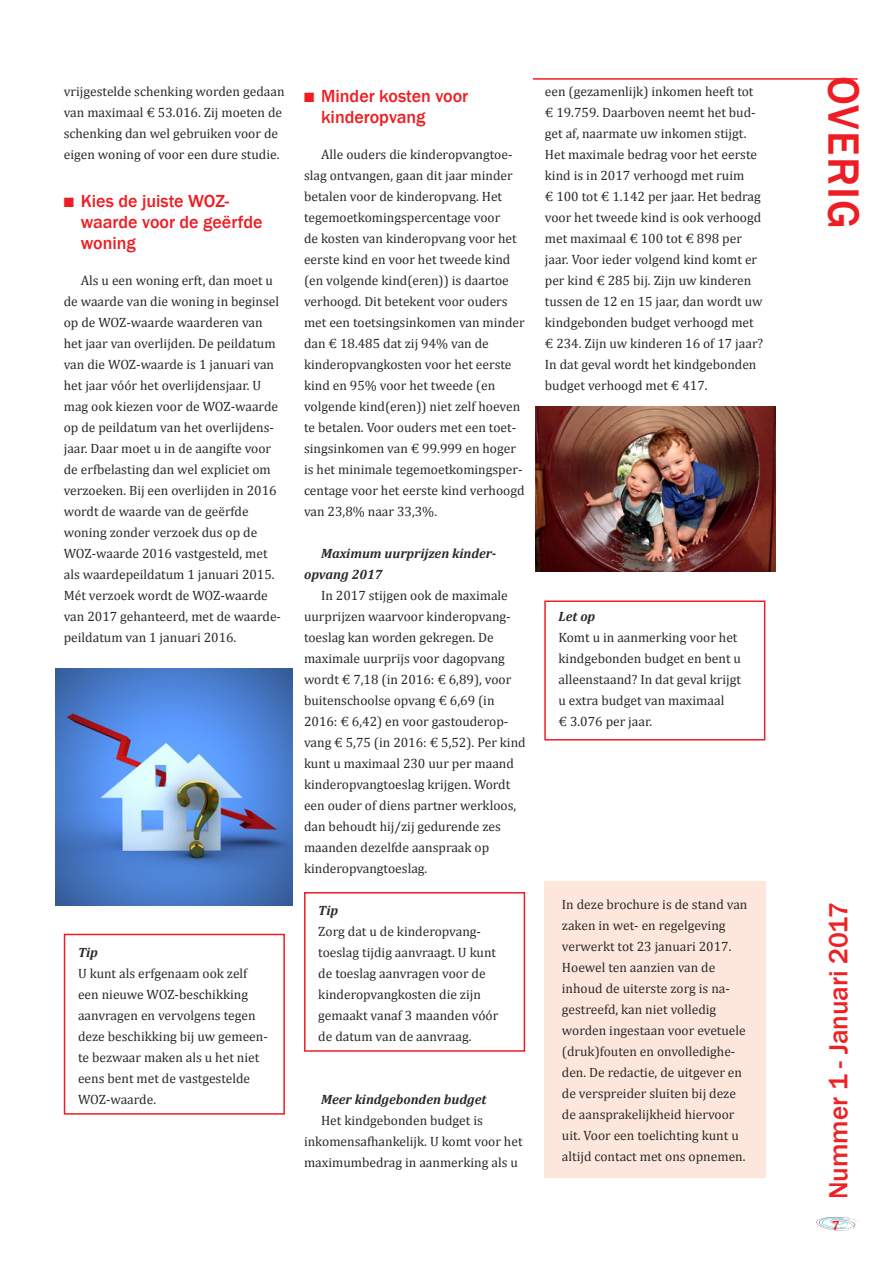
<style>
.page{position:relative;width:893px;height:1263px;background:#fff}
.page>*{position:absolute;margin:0;border:0;box-sizing:border-box;transform-origin:0 0}
.Sidebar{font:500 45px "Franklin Gothic";letter-spacing:.03em;color:#ee1d23}
.t1{font:500 27px "Franklin Gothic";color:#ee2124}
.t2{font:500 18px/21px "Franklin Gothic";color:#ee1d23}
.Standaard_tekst{font:13.5px/21px "Cambria";color:#2b292a}
.Let_op_blok{font:13.5px/21px "Cambria";color:#2b292a}
.Disclaimer{font:13.5px/21px "Cambria";color:#2c2b2b}
.Standaard_tussenkop{font:italic 700 13.5px/21px "Cambria";color:#2b292a}
.Let_op_blok_kop{font:italic 700 13.5px "Cambria";color:#2b292a}
.t3{font:500 13.5px "Franklin Gothic";color:#ee1d23}
</style>
<div class="page">
<svg style="left:816px;top:1217px;width:43px;height:13px"></svg>
<hr style="left:533px;top:78px;width:325px;height:2px;background:#ee1d23">
<div style="left:545px;top:881px;width:221px;height:297px;background:#fde7dc"></div>
<div style="left:64px;top:934px;width:221px;height:181px;border:2px solid #ee1d23"></div>
<img style="left:56px;top:669px;width:236px;height:237px">
<img style="left:535px;top:407px;width:240px;height:164px">
<div style="left:304px;top:892px;width:221px;height:160px;border:2px solid #ee1d23"></div>
<div style="left:544px;top:600px;width:221px;height:140px;border:2px solid #ee1d23"></div>
<p class="Standaard_tekst" style="left:64px;top:81px;width:222px">vrijgestelde schenking worden gedaan van maximaal € 53.016. Zij moeten de schenking dan wel gebruiken voor de eigen woning of voor een dure studie.</p>
<p class="t2" style="left:81px;top:191px;width:183px;text-indent:-17px">■ Kies de juiste WOZ&shy;waarde voor de geërfde woning</p>
<p class="Standaard_tekst" style="left:64px;top:270px;width:219px;text-indent:17px">Als u een woning erft, dan moet u de waarde van die woning in beginsel op de WOZ-waarde waarderen van het jaar van overlijden. De peildatum van die WOZ-waarde is 1 januari van het jaar vóór het overlijdensjaar. U mag ook kiezen voor de WOZ-waarde op de peildatum van het overlijdens&shy;jaar. Daar moet u in de aangifte voor de erfbelasting dan wel expliciet om verzoeken. Bij een overlijden in 2016 wordt de waarde van de geërfde woning zonder verzoek dus op de WOZ-waarde 2016 vastgesteld, met als waardepeildatum 1 januari 2015.<br>Mét verzoek wordt de WOZ-waarde van 2017 gehanteerd, met de waarde&shy;peildatum van 1 januari 2016.</p>
<p class="Let_op_blok_kop" style="left:78px;top:944px;width:21px">Tip</p>
<p class="Let_op_blok" style="left:78px;top:963px;width:191px">U kunt als erfgenaam ook zelf een nieuwe WOZ-beschikking aanvragen en vervolgens tegen deze beschikking bij uw gemeen&shy;te bezwaar maken als u het niet eens bent met de vastgestelde<br>WOZ-waarde.</p>
<p class="t2" style="left:321px;top:86px;width:149px;text-indent:-17px">■ Minder kosten voor kinderopvang</p>
<p class="Standaard_tekst" style="left:304px;top:144px;width:222px;text-indent:17px">Alle ouders die kinderopvangtoe&shy;slag ontvangen, gaan dit jaar minder betalen voor de kinderopvang. Het tegemoetkomingspercentage voor<br>de kosten van kinderopvang voor het eerste kind en voor het tweede kind (en volgende kind(eren)) is daartoe verhoogd. Dit betekent voor ouders met een toetsingsinkomen van minder dan € 18.485 dat zij 94% van de kinderopvangkosten voor het eerste kind en 95% voor het tweede (en volgende kind(eren)) niet zelf hoeven te betalen. Voor ouders met een toet&shy;singsinkomen van € 99.999 en hoger is het minimale tegemoetkomingsper&shy;centage voor het eerste kind verhoogd van 23,8% naar 33,3%.</p>
<p class="Standaard_tussenkop" style="left:304px;top:543px;width:194px;text-indent:17px">Maximum uurprijzen kinder&shy;opvang 2017</p>
<p class="Standaard_tekst" style="left:304px;top:585px;width:223px;text-indent:17px">In 2017 stijgen ook de maximale uurprijzen waarvoor kinderopvang&shy;toeslag kan worden gekregen. De maximale uurprijs voor dagopvang wordt € 7,18 (in 2016: € 6,89), voor buitenschoolse opvang € 6,69 (in 2016: € 6,42) en voor gastouderop&shy;vang € 5,75 (in 2016: € 5,52). Per kind kunt u maximaal 230 uur per maand kinderopvangtoeslag krijgen. Wordt een ouder of diens partner werkloos, dan behoudt hij/zij gedurende zes maanden dezelfde aanspraak op kinderopvangtoeslag.</p>
<p class="Let_op_blok_kop" style="left:318px;top:902px;width:21px">Tip</p>
<p class="Let_op_blok" style="left:318px;top:921px;width:182px">Zorg dat u de kinderopvang&shy;toeslag tijdig aanvraagt. U kunt de toeslag aanvragen voor de kinderopvangkosten die zijn gemaakt vanaf 3 maanden vóór de datum van de aanvraag.</p>
<p class="Standaard_tussenkop" style="left:321px;top:1089px;width:167px">Meer kindgebonden budget</p>
<p class="Standaard_tekst" style="left:304px;top:1110px;width:220px;text-indent:17px">Het kindgebonden budget is inkomensafhankelijk. U komt voor het maximumbedrag in aanmerking als u</p>
<p class="Standaard_tekst" style="left:545px;top:81px;width:220px">een (gezamenlijk) inkomen heeft tot € 19.759. Daarboven neemt het bud&shy;get af, naarmate uw inkomen stijgt.<br>Het maximale bedrag voor het eerste kind is in 2017 verhoogd met ruim<br>€ 100 tot € 1.142 per jaar. Het bedrag voor het tweede kind is ook verhoogd met maximaal € 100 tot € 898 per jaar. Voor ieder volgend kind komt er per kind € 285 bij. Zijn uw kinderen tussen de 12 en 15 jaar, dan wordt uw kindgebonden budget verhoogd met € 234. Zijn uw kinderen 16 of 17 jaar?<br>In dat geval wordt het kindgebonden budget verhoogd met € 417.</p>
<p class="Let_op_blok_kop" style="left:559px;top:608px;width:38px">Let op</p>
<p class="Let_op_blok" style="left:559px;top:627px;width:184px">Komt u in aanmerking voor het kindgebonden budget en bent u alleenstaand? In dat geval krijgt u extra budget van maximaal<br>€ 3.076 per jaar.</p>
<p class="Disclaimer" style="left:562px;top:894px;width:187px">In deze brochure is de stand van</p>
<p class="Disclaimer" style="left:562px;top:915px;width:171px">zaken in wet- en regelgeving verwerkt tot 23 januari 2017.</p>
<p class="Disclaimer" style="left:562px;top:957px;width:185px">Hoewel ten aanzien van de inhoud de uiterste zorg is na&shy;gestreefd, kan niet volledig worden ingestaan voor evetuele (druk)fouten en onvolledighe&shy;den. De redactie, de uitgever en de verspreider sluiten bij deze de aansprakelijkheid hiervoor uit. Voor een toelichting kunt u altijd contact met ons opnemen.</p>
<p class="Sidebar" style="left:871px;top:76px;width:155px;rotate:90deg">OVERIG</p>
<p class="t1" style="left:822px;top:1199px;width:298px;rotate:-90deg">Nummer 1 - Januari 2017</p>
<p class="t3" style="left:832px;top:1217px;width:9px">7</p>
</div>
